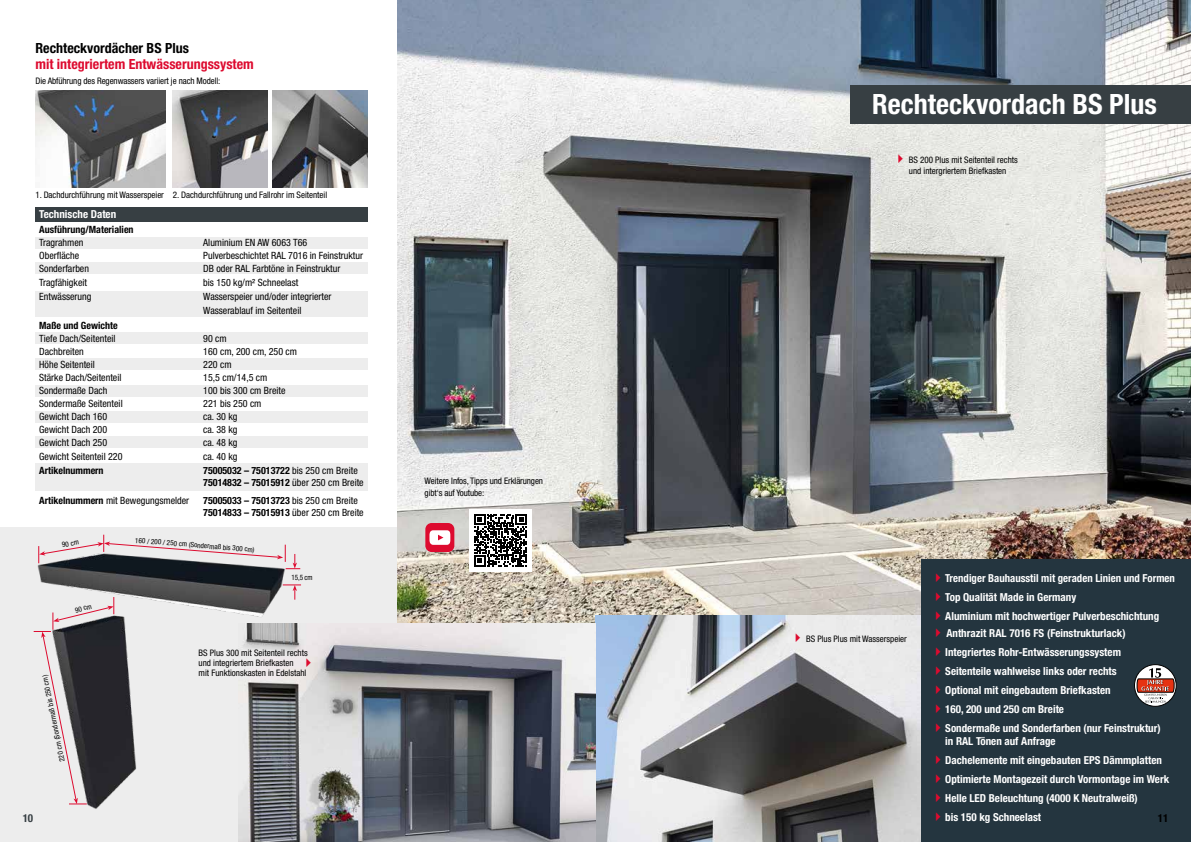
<style>
.page{position:relative;width:1191px;height:842px;background:#fff}
.page>*{position:absolute;margin:0;border:0;box-sizing:border-box;transform-origin:0 0}
.t1{font:700 condensed 28px "Helvetica Neue LT Pro";color:#fff}
.t2{font:700 condensed 14px "Helvetica Neue LT Pro";color:#dd0b2f}
.t3{font:700 condensed 14px "Helvetica Neue LT Pro";color:#000}
.t4{font:700 condensed 11px/19px "Helvetica Neue LT Pro";color:#fff}
.t5{font:700 condensed 11px "Helvetica Neue LT Pro";color:#373f43}
.t6{font:700 condensed 11px "Helvetica Neue LT Pro";color:#000}
.t7{font:condensed 10px/14px "Helvetica Neue LT Pro";color:#000}
.t8{font:700 condensed 10px/12px "Helvetica Neue LT Pro";color:#000}
.t9{font:condensed 9px/10px "Helvetica Neue LT Pro";letter-spacing:-.005em;color:#000}
.t10{font:condensed 7.4px "Helvetica Neue LT Pro";color:#000;scale:.95 1}
.t11{font:condensed 7.2px "Helvetica Neue LT Pro";color:#000}
.s1{font-weight:400}
.s2{font-weight:700}
</style>
<div class="page">
<div style="left:0;top:527px;width:595px;height:315px;background:#ededed"></div>
<div style="left:35px;top:237px;width:333px;height:12px;background:#ededed"></div>
<div style="left:35px;top:262px;width:333px;height:12px;background:#ededed"></div>
<div style="left:35px;top:291px;width:333px;height:25px;background:#ededed"></div>
<div style="left:35px;top:332px;width:333px;height:12px;background:#ededed"></div>
<div style="left:35px;top:358px;width:333px;height:12px;background:#ededed"></div>
<div style="left:35px;top:385px;width:333px;height:11px;background:#ededed"></div>
<div style="left:35px;top:411px;width:333px;height:12px;background:#ededed"></div>
<div style="left:35px;top:436px;width:333px;height:12px;background:#ededed"></div>
<div style="left:35px;top:463px;width:333px;height:27px;background:#ededed"></div>
<svg style="left:286px;top:585px;width:15px;height:15px"></svg>
<svg style="left:34px;top:631px;width:18px;height:52px"></svg>
<svg style="left:39px;top:535px;width:261px;height:34px"></svg>
<img style="left:37px;top:549px;width:249px;height:68px">
<img style="left:52px;top:613px;width:85px;height:196px">
<img style="left:398px;top:0;width:793px;height:623px">
<img style="left:595px;top:615px;width:326px;height:227px">
<img style="left:238px;top:624px;width:357px;height:218px">
<img style="left:35px;top:91px;width:131px;height:96px">
<img style="left:173px;top:91px;width:95px;height:96px">
<div style="left:469px;top:509px;width:62px;height:62px;background:#fff"></div>
<svg style="left:474px;top:514px;width:53px;height:52px"></svg>
<img style="left:273px;top:91px;width:95px;height:96px">
<div style="left:850px;top:85px;width:341px;height:38px;background:#373f43"></div>
<div style="left:921px;top:560px;width:270px;height:282px;background:#24353f"></div>
<div style="left:425px;top:523px;width:29px;height:29px;background:#dd0b2f;border-radius:6px"></div>
<svg style="left:429px;top:530px;width:21px;height:15px"></svg>
<div style="left:35px;top:207px;width:333px;height:14px;background:#373f43"></div>
<svg style="left:1134px;top:665px;width:42px;height:41px"></svg>
<div style="left:1134px;top:664px;width:42px;height:42px;border:1px solid #000;border-radius:50%"></div>
<svg style="left:1136px;top:668px;width:39px;height:35px"></svg>
<svg style="left:795px;top:633px;width:5px;height:9px"></svg>
<svg style="left:898px;top:155px;width:5px;height:8px"></svg>
<svg style="left:306px;top:658px;width:5px;height:9px"></svg>
<h2 class="t3" style="left:35px;top:39px;width:155px">Rechteckvordächer BS Plus</h2>
<h2 class="t2" style="left:35px;top:56px;width:220px">mit integriertem Entwässerungssystem</h2>
<p class="t9" style="left:35px;top:76px;width:186px">Die Abführung des Regenwassers variiert je nach Modell:</p>
<p class="t9" style="left:35px;top:189px;width:293px">1. Dachdurchführung mit Wasserspeier 2. Dachdurchführung und Fallrohr im Seitenteil</p>
<p class="t4" style="left:39px;top:205px;width:78px">Technische Daten</p>
<p class="t8" style="left:39px;top:223px;width:96px">Ausführung/Materialien</p>
<p class="t7" style="left:39px;top:235px;width:46px">Tragrahmen</p>
<p class="t7" style="left:203px;top:235px;width:105px">Aluminium EN AW 6063 T66</p>
<p class="t7" style="left:39px;top:248px;width:41px">Oberfläche</p>
<p class="t7" style="left:203px;top:248px;width:161px">Pulverbeschichtet RAL 7016 in Feinstruktur</p>
<p class="t7" style="left:39px;top:261px;width:51px">Sonderfarben</p>
<p class="t7" style="left:203px;top:261px;width:139px">DB oder RAL Farbtöne in Feinstruktur</p>
<p class="t7" style="left:39px;top:275px;width:49px">Tragfähigkeit</p>
<p class="t7" style="left:203px;top:275px;width:97px">bis 150 kg/m² Schneelast</p>
<p class="t7" style="left:39px;top:289px;width:54px">Entwässerung</p>
<p class="t7" style="left:203px;top:289px;width:130px">Wasserspeier und/oder integrierter<br>Wasserablauf im Seitenteil</p>
<p class="t8" style="left:39px;top:319px;width:80px">Maße und Gewichte</p>
<p class="t7" style="left:39px;top:331px;width:78px">Tiefe Dach/Seitenteil</p>
<p class="t7" style="left:203px;top:331px;width:25px">90 cm</p>
<p class="t7" style="left:39px;top:344px;width:46px">Dachbreiten</p>
<p class="t7" style="left:203px;top:344px;width:95px">160 cm, 200 cm, 250 cm</p>
<p class="t7" style="left:39px;top:357px;width:57px">Höhe Seitenteil</p>
<p class="t7" style="left:203px;top:357px;width:30px">220 cm</p>
<p class="t7" style="left:39px;top:370px;width:84px">Stärke Dach/Seitenteil</p>
<p class="t7" style="left:203px;top:370px;width:66px">15,5 cm/14,5 cm</p>
<p class="t7" style="left:39px;top:383px;width:70px">Sondermaße Dach</p>
<p class="t7" style="left:203px;top:383px;width:84px">100 bis 300 cm Breite</p>
<p class="t7" style="left:39px;top:396px;width:85px">Sondermaße Seitenteil</p>
<p class="t7" style="left:203px;top:396px;width:60px">221 bis 250 cm</p>
<p class="t7" style="left:39px;top:409px;width:69px">Gewicht Dach 160</p>
<p class="t7" style="left:203px;top:409px;width:36px">ca. 30 kg</p>
<p class="t7" style="left:39px;top:422px;width:69px">Gewicht Dach 200</p>
<p class="t7" style="left:203px;top:422px;width:36px">ca. 38 kg</p>
<p class="t7" style="left:39px;top:435px;width:69px">Gewicht Dach 250</p>
<p class="t7" style="left:203px;top:435px;width:36px">ca. 48 kg</p>
<p class="t7" style="left:39px;top:449px;width:85px">Gewicht Seitenteil 220</p>
<p class="t7" style="left:203px;top:449px;width:36px">ca. 40 kg</p>
<p class="t8" style="left:39px;top:464px;width:66px">Artikelnummern</p>
<p class="t8" style="left:203px;top:464px;width:162px">75005032 – 75013722 <span class="s1">bis 250 cm Breite<br></span>75014832 – 75015912 <span class="s1">über 250 cm Breite</span></p>
<p class="t7" style="left:39px;top:493px;width:151px"><span class="s2">Artikelnummern</span> mit Bewegungsmelder</p>
<p class="t8" style="left:203px;top:494px;width:162px">75005033 – 75013723 <span class="s1">bis 250 cm Breite<br></span>75014833 – 75015913 <span class="s1">über 250 cm Breite</span></p>
<p class="t11" style="left:61px;top:541px;width:18px;rotate:-10deg">90 cm</p>
<p class="t11" style="left:136px;top:535px;width:121px;rotate:5deg">160 / 200 / 250 cm (Sondermaß bis 300 cm)</p>
<p class="t9" style="left:424px;top:474px;width:120px;line-height:11.8px">Weitere Infos, Tipps und Erklärungen gibt‘s auf Youtube:</p>
<h1 class="t1" style="left:872px;top:88px;width:286px">Rechteckvordach BS Plus</h1>
<p class="t9" style="left:909px;top:155px;width:111px;line-height:10.8px">BS 200 Plus mit Seitenteil rechts und intergriertem Briefkasten</p>
<p class="t10" style="left:291px;top:573px;width:24px">15,5 cm</p>
<p class="t4" style="left:945px;top:569px;width:231px">Trendiger Bauhausstil mit geraden Linien und Formen<br>Top Qualität Made in Germany<br>Aluminium mit hochwertiger Pulverbeschichtung</p>
<p class="t4" style="left:945px;top:624px;width:217px">Anthrazit RAL 7016 FS (Feinstrukturlack)<br>Integriertes Rohr-Entwässerungssystem Seitenteile wahlweise links oder rechts<br>Optional mit eingebautem Briefkasten<br>160, 200 und 250 cm Breite<br>Sondermaße und Sonderfarben (nur Feinstruktur)</p>
<p class="t4" style="left:945px;top:732px;width:225px">in RAL Tönen auf Anfrage<br>Dachelemente mit eingebauten EPS Dämmplatten Optimierte Montagezeit durch Vormontage im Werk Helle LED Beleuchtung (4000 K Neutralweiß)<br>bis 150 kg Schneelast</p>
<p class="t11" style="left:74px;top:606px;width:18px;rotate:-14deg">90 cm</p>
<p class="t9" style="left:806px;top:634px;width:102px">BS Plus Plus mit Wasserspeier</p>
<p class="t9" style="left:199px;top:647px;width:111px">BS Plus 300 mit Seitenteil rechts und integriertem Briefkasten<br>mit Funktionskasten in Edelstahl</p>
<p class="t11" style="left:53px;top:740px;width:67px;rotate:-101deg">(Sondermaß bis 250 cm)</p>
<p class="t11" style="left:58px;top:762px;width:22px;rotate:-102deg">220 cm</p>
<p class="t5" style="left:23px;top:812px;width:12px">10</p>
<p class="t6" style="left:1157px;top:812px;width:12px">11</p>
</div>
